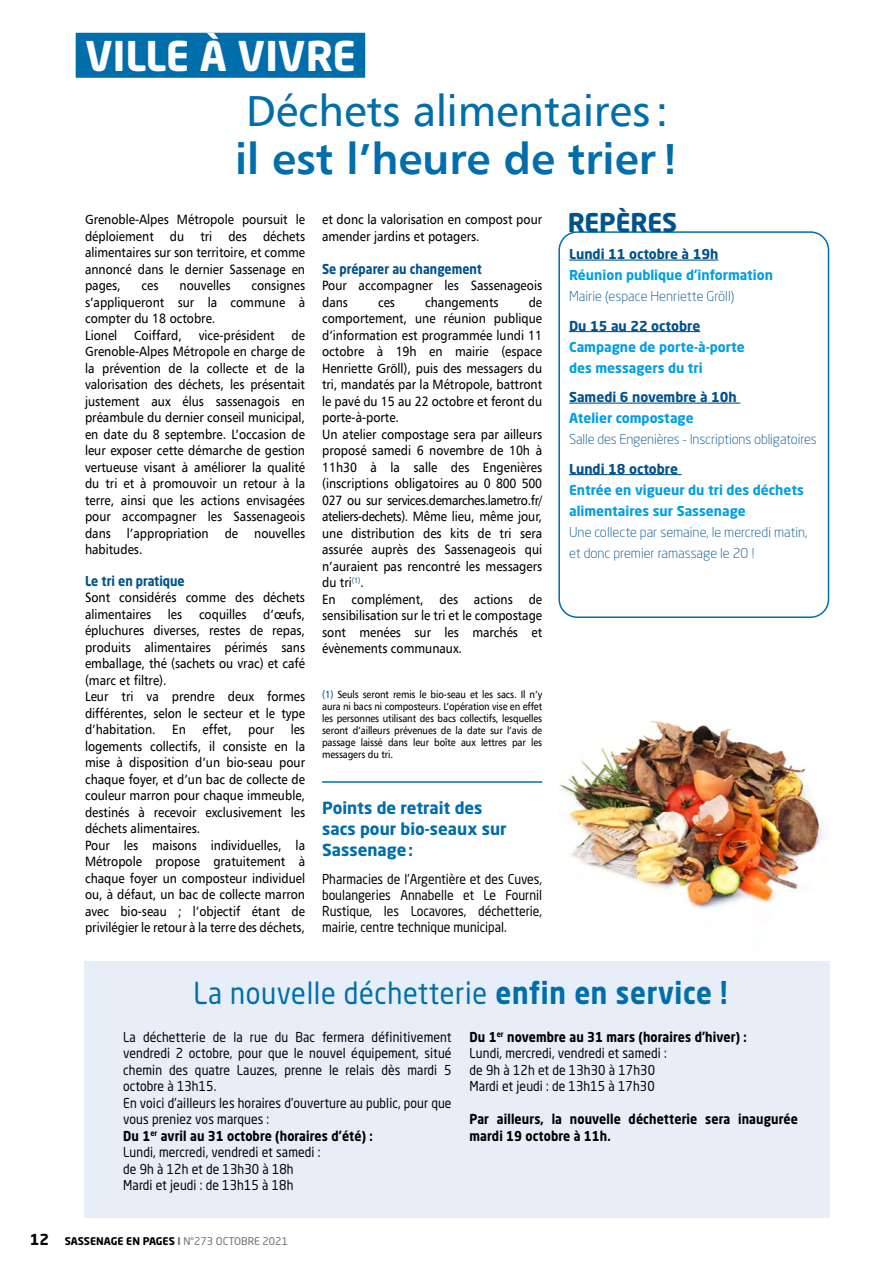
<style>
.page{position:relative;width:893px;height:1263px;background:#fff}
.page>*{position:absolute;margin:0;border:0;box-sizing:border-box;transform-origin:0 0}
.t1{font:43.5px "Humanist 777 BT";color:#006eab}
.t2{font:700 43.5px "Humanist 777 BT";color:#006eab}
.t3{font:700 40.5px "Neo Sans Std";color:#fff}
.t4{font:30px "Neo Sans Std";letter-spacing:.025em;color:#006eab;scale:.9 1}
.t5{font:700 25.5px "Neo Sans Std";color:#00528d}
.t6{font:700 16.5px/21px "Neo Sans Std";color:#006eab}
.t7{font:700 15px "Neo Sans Std";color:#000}
.t8{font:13.5px/16.5px "Humanist 777 BT";color:#000;scale:.9 1}
.t9{font:13.5px/16.5px "Neo Sans Std";letter-spacing:.01em;color:#000;scale:.9 1}
.t10{font:700 13.5px/21px "Neo Sans Std";color:#009fe3}
.t11{font:300 13.5px/21px "Neo Sans Std";color:#00528d}
.t12{font:700 13.5px "Neo Sans Std";color:#00528d}
.t13{font:700 13.5px/16.5px "Neo Sans Std";letter-spacing:.01em;color:#000;scale:.9 1}
.t14{font:700 13.5px "Neo Sans Std";color:#00528d;scale:.9 1}
.t15{font:10.5px/12px "Humanist 777 BT";letter-spacing:-.01em;color:#000;text-align:justify;scale:.9 1}
.t16{font:700 10.5px "Neo Sans Std";color:#000}
.s1{color:#00528d}
.s2{font-weight:700}
.s3{color:#706f75}
.s4{font-weight:400;color:#706f75}
</style>
<div class="page">
<div style="left:76px;top:33px;width:289px;height:45px;background:#006eab"></div>
<div style="left:84px;top:961px;width:745px;height:256px;background:#e7eef8"></div>
<div style="left:558px;top:231px;width:271px;height:387px;border:2px solid #006eab;border-radius:18px"></div>
<hr style="left:569px;top:260px;width:149px;height:1px;background:#00528d">
<hr style="left:569px;top:331px;width:131px;height:1px;background:#00528d">
<hr style="left:569px;top:403px;width:171px;height:1px;background:#00528d">
<hr style="left:569px;top:474px;width:113px;height:1px;background:#00528d">
<img style="left:560px;top:721px;width:264px;height:188px">
<hr style="left:322px;top:781px;width:220px;height:2px;background:#006eab">
<h2 class="t3" style="left:85px;top:30px;width:272px">VILLE À VIVRE</h2>
<h1 class="t1" style="left:246px;top:83px;width:424px">Déchets alimentaires :</h1>
<h1 class="t2" style="left:235px;top:131px;width:446px">il est l’heure de trier !</h1>
<p class="t8" style="left:85px;top:211px;width:246px;text-align:justify">Grenoble-Alpes Métropole poursuit le déploiement du tri des déchets alimentaires sur son territoire, et comme annoncé dans le dernier Sassenage en pages,</p>
<p class="t8" style="left:142px;top:277px;width:20px">ces</p>
<p class="t8" style="left:180px;top:277px;width:58px">nouvelles</p>
<p class="t8" style="left:85px;top:277px;width:246px;text-indent:166px">consignes s’appliqueront sur la commune à compter du 18 octobre.<br>Lionel</p>
<p class="t8" style="left:134px;top:327px;width:54px">Coiffard,</p>
<p class="t8" style="left:199px;top:327px;width:86px">vice-président</p>
<p class="t8" style="left:85px;top:327px;width:246px;text-align:justify;text-indent:207px">de Grenoble-Alpes Métropole en charge de la prévention de la collecte et de la valorisation des déchets, les présentait justement aux élus sassenagois en préambule du dernier conseil municipal, en date du 8 septembre. L’occasion de leur exposer cette démarche de gestion vertueuse visant à améliorer la qualité du tri et à promouvoir un retour à la terre, ainsi que les actions envisagées pour accompagner les Sassenageois dans l’appropriation de nouvelles habitudes.</p>
<p class="t14" style="left:85px;top:572px;width:112px">Le tri en pratique</p>
<p class="t8" style="left:85px;top:589px;width:246px">Sont considérés comme des déchets alimentaires les coquilles d’œufs, épluchures diverses, restes de repas, produits alimentaires périmés sans emballage, thé (sachets ou vrac) et café (marc et filtre).<br>Leur tri va prendre deux formes différentes, selon le secteur et le type d’habitation. En effet, pour les logements collectifs, il consiste en la mise à disposition d’un bio-seau pour chaque foyer, et d’un bac de collecte de couleur marron pour chaque immeuble, destinés à recevoir exclusivement les déchets alimentaires.<br>Pour les maisons individuelles, la Métropole propose gratuitement à chaque foyer un composteur individuel ou, à défaut, un bac de collecte marron avec bio-seau ; l’objectif étant de privilégier le retour à la terre des déchets,</p>
<p class="t8" style="left:322px;top:211px;width:246px">et donc la valorisation en compost pour amender jardins et potagers.</p>
<p class="t14" style="left:322px;top:260px;width:179px">Se préparer au changement</p>
<p class="t8" style="left:322px;top:277px;width:246px">Pour accompagner les Sassenageois dans</p>
<p class="t8" style="left:322px;top:293px;width:246px;text-indent:207px">de comportement, une réunion publique d’information est programmée lundi 11 octobre à 19h en mairie (espace<br>Henriette Gröll), puis des messagers du tri, mandatés par la Métropole, battront le pavé du 15 au 22 octobre et feront du porte-à-porte.<br>Un atelier compostage sera par ailleurs proposé samedi 6 novembre de 10h à<br>11h30 à la salle des Engenières (inscriptions obligatoires au 0 800 500<br>027 ou sur services.demarches.lametro.fr/ ateliers-dechets). Même lieu, même jour, une distribution des kits de tri sera assurée auprès des Sassenageois qui n’auraient pas rencontré les messagers du tri<sup>(1)</sup>.<br>En complément, des actions de sensibilisation sur le tri et le compostage sont menées sur les marchés et évènements communaux.</p>
<p class="t15" style="left:322px;top:688px;width:246px"><span class="s1">(1)</span> Seuls seront remis le bio-seau et les sacs. Il n’y aura ni bacs ni composteurs. L’opération vise en effet les personnes utilisant des bacs collectifs, lesquelles seront d’ailleurs prévenues de la date sur l’avis de passage laissé dans leur boîte aux lettres par les messagers du tri.</p>
<p class="t8" style="left:378px;top:293px;width:20px">ces</p>
<p class="t8" style="left:425px;top:293px;width:83px">changements</p>
<p class="t6" style="left:322px;top:797px;width:186px">Points de retrait des sacs pour bio-seaux sur<br>Sassenage:</p>
<p class="t9" style="left:322px;top:870px;width:246px;text-align:justify">Pharmacies de l’Argentière et des Cuves, boulangeries Annabelle et Le Fournil Rustique, les Locavores, déchetterie, mairie, centre technique municipal.</p>
<h3 class="t5" style="left:568px;top:206px;width:111px">REPÈRES</h3>
<p class="t12" style="left:569px;top:245px;width:151px">Lundi 11 octobre à 19h</p>
<p class="t10" style="left:569px;top:264px;width:205px">Réunion publique d’information</p>
<p class="t11" style="left:569px;top:285px;width:167px">Mairie (espace Henriette Gröll)</p>
<p class="t12" style="left:569px;top:317px;width:133px">Du 15 au 22 octobre</p>
<p class="t10" style="left:569px;top:336px;width:177px">Campagne de porte-à-porte des messagers du tri</p>
<p class="t12" style="left:569px;top:388px;width:169px">Samedi 6 novembre à 10h</p>
<p class="t10" style="left:569px;top:407px;width:126px">Atelier compostage</p>
<p class="t11" style="left:569px;top:428px;width:249px">Salle des Engenières - Inscriptions obligatoires</p>
<p class="t12" style="left:569px;top:460px;width:110px">Lundi 18 octobre</p>
<p class="t10" style="left:569px;top:479px;width:236px">Entrée en vigueur du tri des déchets alimentaires sur Sassenage</p>
<p class="t11" style="left:569px;top:521px;width:240px">Une collecte par semaine, le mercredi matin, et donc premier ramassage le 20 !</p>
<h3 class="t4" style="left:193px;top:975px;width:595px">La nouvelle déchetterie <span class="s2">enfin en service !</span></h3>
<p class="t9" style="left:123px;top:1028px;width:366px">La déchetterie de la rue du Bac fermera définitivement vendredi 2 octobre, pour que le nouvel équipement, situé chemin des quatre Lauzes, prenne le relais dès mardi 5 octobre à 13h15.<br>En voici d’ailleurs les horaires d’ouverture au public, pour que vous preniez vos marques :<br><span class="s2">Du 1</span><sup>er</sup> <span class="s2">avril au 31 octobre (horaires d’été) :<br></span>Lundi, mercredi, vendredi et samedi :<br>de 9h à 12h et de 13h30 à 18h<br>Mardi et jeudi : de 13h15 à 18h</p>
<p class="t9" style="left:470px;top:1028px;width:310px"><span class="s2">Du 1</span><sup>er</sup> <span class="s2">novembre au 31 mars (horaires d’hiver) :<br></span>Lundi, mercredi, vendredi et samedi :<br>de 9h à 12h et de 13h30 à 17h30<br>Mardi et jeudi : de 13h15 à 17h30</p>
<p class="t13" style="left:470px;top:1110px;width:366px">Par ailleurs, la nouvelle déchetterie sera inaugurée mardi 19 octobre à 11h.</p>
<p class="t7" style="left:30px;top:1229px;width:21px">12</p>
<p class="t16" style="left:65px;top:1234px;width:225px">SASSENAGE EN PAGES <span class="s3">I</span> <span class="s4">N°273 OCTOBRE 2021</span></p>
</div>
